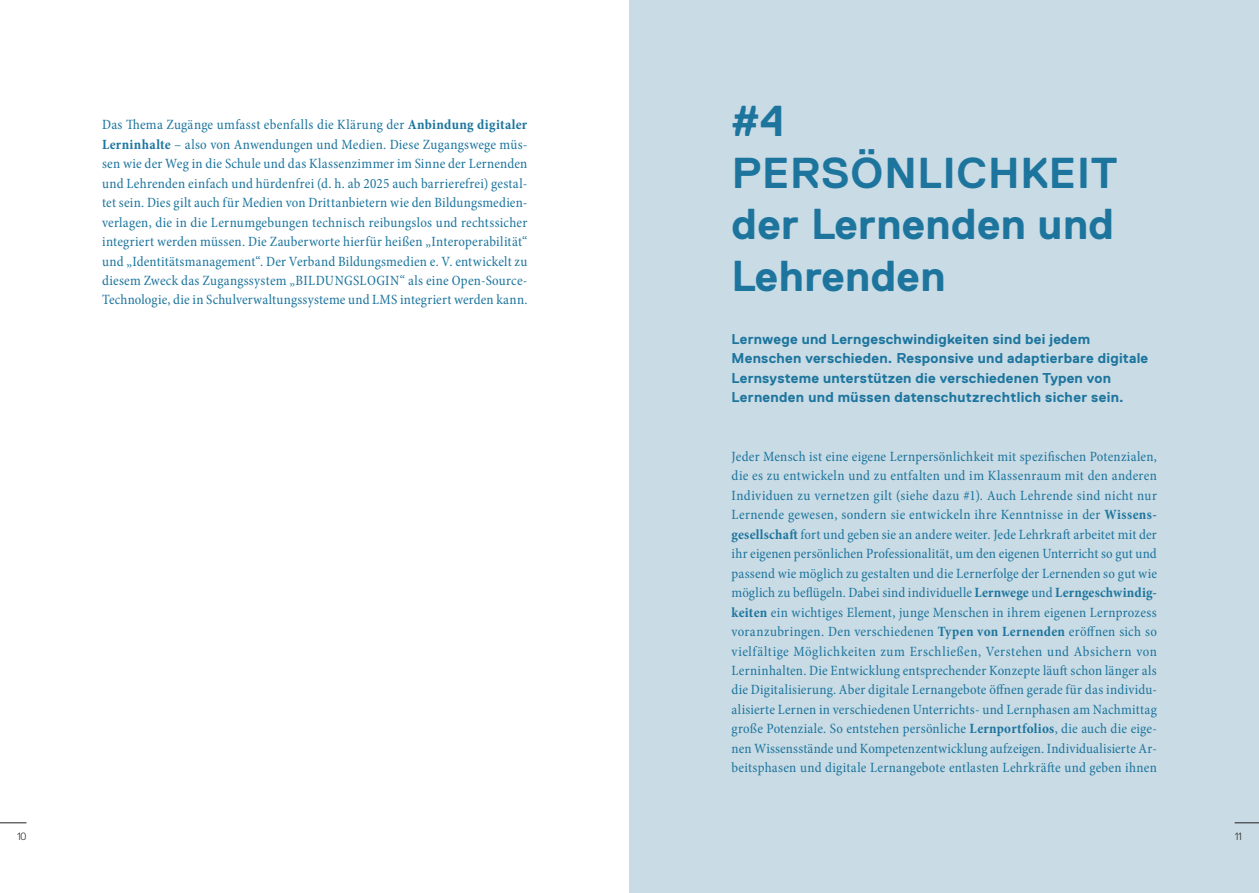
<style>
.page{position:relative;width:1259px;height:893px;background:#fff}
.page>*{position:absolute;margin:0;border:0;box-sizing:border-box;transform-origin:0 0}
.t1{font:700 43.2px/51.9px "Replica Pro";letter-spacing:.01em;color:#1d759e}
.t2{font:condensed 14.25px/19.5px "Minion Pro";letter-spacing:.015em;color:#1d759e;text-align:justify}
.t3{font:700 14.25px/19.5px "Replica Pro";letter-spacing:.015em;color:#1d759e}
.t4{font:300 10.5px "Replica Pro";color:#231f20}
.s1{font-weight:700}
</style>
<div class="page">
<div style="left:629px;top:0;width:630px;height:893px;background:#c9dbe4"></div>
<svg style="left:1234px;top:822px;width:25px;height:1px"></svg>
<svg style="left:0;top:822px;width:26px;height:1px"></svg>
<p class="t2" style="left:102px;top:115px;width:427px">Das Thema Zugänge umfasst ebenfalls die Klärung der <span class="s1">Anbindung digitaler Lerninhalte</span> – also von Anwendungen und Medien. Diese Zugangswege müs&shy;sen wie der Weg in die Schule und das Klassenzimmer im Sinne der Lernenden und Lehrenden einfach und hürdenfrei (d. h. ab 2025 auch barrierefrei) gestal&shy;tet sein. Dies gilt auch für Medien von Drittanbietern wie den Bildungsmedien&shy;verlagen, die in die Lernumgebungen technisch reibungslos und rechtssicher integriert werden müssen. Die Zauberworte hierfür heißen „Interoperabilität“ und „Identitätsmanagement“. Der Verband Bildungsmedien e. V. entwickelt zu diesem Zweck das Zugangssystem „BILDUNGSLOGIN“ als eine Open-Source-Technologie, die in Schulverwaltungssysteme und LMS integriert werden kann.</p>
<h1 class="t1" style="left:731px;top:95px;width:387px">#4<br>PERSÖNLICHKEIT der Lernenden und<br>Lehrenden</h1>
<p class="t3" style="left:731px;top:329px;width:418px">Lernwege und Lerngeschwindigkeiten sind bei jedem Menschen verschieden. Responsive und adaptierbare digitale Lernsysteme unterstützen die verschiedenen Typen von Lernenden und müssen datenschutzrechtlich sicher sein.</p>
<p class="t2" style="left:731px;top:446px;width:427px">Jeder Mensch ist eine eigene Lernpersönlichkeit mit spezifischen Potenzialen, die es zu entwickeln und zu entfalten und im Klassenraum mit den anderen Individuen zu vernetzen gilt (siehe dazu #1). Auch Lehrende sind nicht nur Lernende gewesen, sondern sie entwickeln ihre Kenntnisse in der <span class="s1">Wissens&shy;gesellschaft</span> fort und geben sie an andere weiter. Jede Lehrkraft arbeitet mit der ihr eigenen persönlichen Professionalität, um den eigenen Unterricht so gut und passend wie möglich zu gestalten und die Lernerfolge der Lernenden so gut wie möglich zu beflügeln. Dabei sind individuelle <span class="s1">Lernwege</span> und <span class="s1">Lerngeschwindig&shy;keiten</span> ein wichtiges Element, junge Menschen in ihrem eigenen Lernprozess voranzubringen. Den verschiedenen <span class="s1">Typen von Lernenden</span> eröffnen sich so vielfältige Möglichkeiten zum Erschließen, Verstehen und Absichern von Lerninhalten. Die Entwicklung entsprechender Konzepte läuft schon länger als die Digitalisierung. Aber digitale Lernangebote öffnen gerade für das individu&shy;alisierte Lernen in verschiedenen Unterrichts- und Lernphasen am Nachmittag große Potenziale. So entstehen persönliche <span class="s1">Lernportfolios</span>, die auch die eige&shy;nen Wissensstände und Kompetenzentwicklung aufzeigen. Individualisierte Ar&shy;beitsphasen und digitale Lernangebote entlasten Lehrkräfte und geben ihnen</p>
<p class="t4" style="left:17px;top:830px;width:11px">10</p>
<p class="t4" style="left:1234px;top:830px;width:9px">11</p>
</div>
